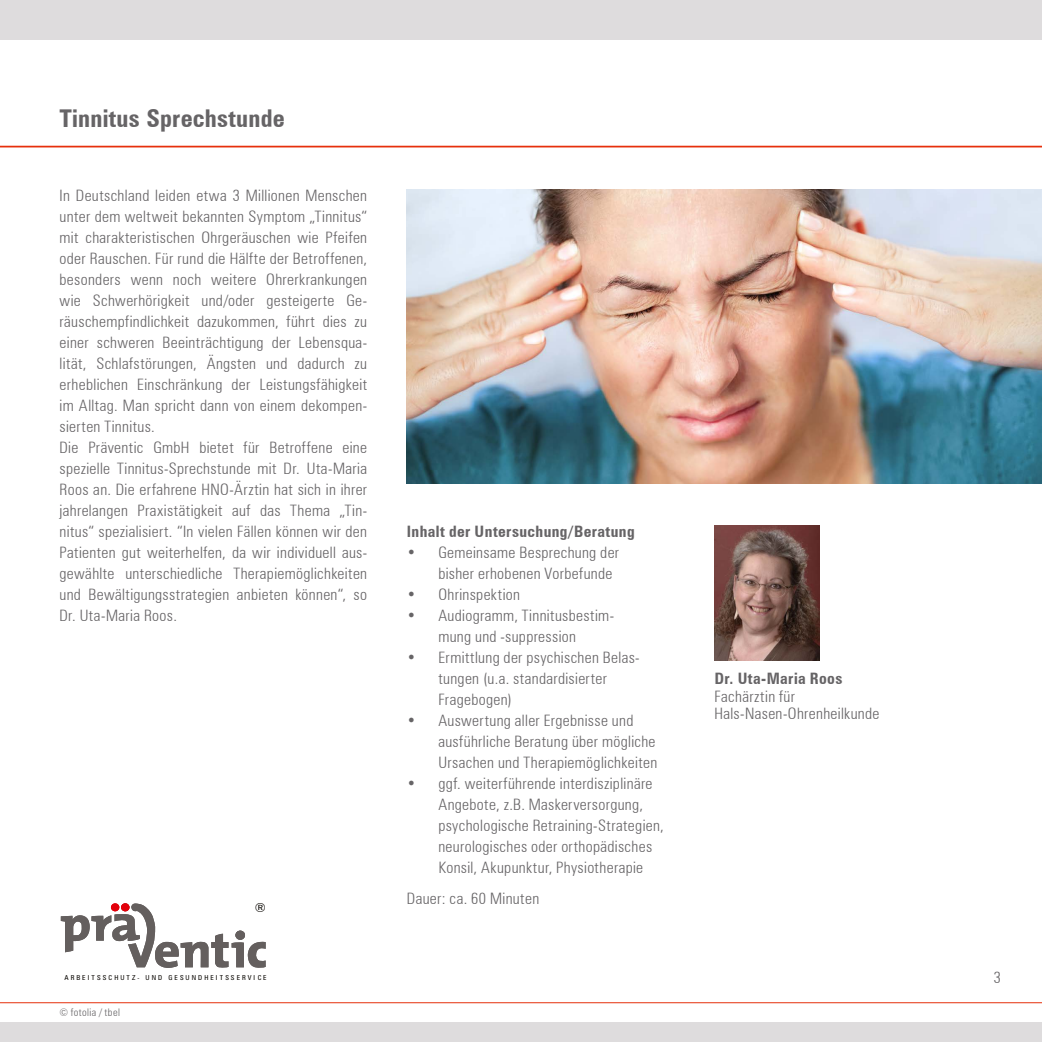
<style>
.page{position:relative;width:1042px;height:1042px;background:#fff}
.page>*{position:absolute;margin:0;border:0;box-sizing:border-box;transform-origin:0 0}
.t1{font:700 condensed 24.5px "Zurich BT";letter-spacing:.01em;color:#666466}
.t2{font:300 condensed 15.75px/21px "Zurich BT";letter-spacing:.02em;color:#666466}
.t3{font:700 condensed 15.75px "Zurich BT";letter-spacing:.025em;color:#666466}
.t4{font:condensed 12.6px "Zurich BT";color:#0c0905;scale:1.05 1}
.t5{font:300 condensed 10.5px "Zurich BT";letter-spacing:.035em;color:#666466}
.t6{font:condensed 6.83px "Zurich BT";letter-spacing:.29em;color:#0c0905;scale:1.05 1}
</style>
<div class="page">
<div style="left:0;top:1022px;width:1042px;height:20px;background:#dedcdd"></div>
<hr style="left:0;top:1002px;width:1042px;height:1px;background:#e6300c">
<svg style="left:61px;top:903px;width:205px;height:65px"></svg>
<div style="left:0;top:0;width:1042px;height:40px;background:#dedcdd"></div>
<hr style="left:0;top:146px;width:1042px;height:1px;background:#e6300c">
<img style="left:407px;top:189px;width:635px;height:294px">
<img style="left:714px;top:525px;width:105px;height:135px">
<h1 class="t1" style="left:60px;top:103px;width:227px">Tinnitus Sprechstunde</h1>
<p class="t2" style="left:60px;top:185px;width:309px">In Deutschland leiden etwa 3 Millionen Menschen unter dem weltweit bekannten Symptom „Tinnitus“ mit charakteristischen Ohrgeräuschen wie Pfeifen oder Rauschen. Für rund die Hälfte der Betroffenen, besonders wenn noch weitere Ohrerkrankungen wie Schwerhörigkeit und/oder gesteigerte Ge&shy;räuschempfindlichkeit dazukommen, führt dies zu einer schweren Beeinträchtigung der Lebensqua&shy;lität, Schlafstörungen, Ängsten und dadurch zu erheblichen Einschränkung der Leistungsfähigkeit im Alltag. Man spricht dann von einem dekompen&shy;sierten Tinnitus.<br>Die Präventic GmbH bietet für Betroffene eine spezielle Tinnitus-Sprechstunde mit Dr. Uta-Maria Roos an. Die erfahrene HNO-Ärztin hat sich in ihrer jahrelangen Praxistätigkeit auf das Thema „Tin&shy;nitus“ spezialisiert. “In vielen Fällen können wir den Patienten gut weiterhelfen, da wir individuell aus&shy;gewählte unterschiedliche Therapiemöglichkeiten und Bewältigungsstrategien anbieten können“, so Dr. Uta-Maria Roos.</p>
<p class="t4" style="left:255px;top:900px;width:12px">®</p>
<p class="t3" style="left:407px;top:522px;width:229px">Inhalt der Untersuchung/Beratung</p>
<p class="t2" style="left:438px;top:542px;width:182px;text-indent:-32px">• Gemeinsame Besprechung der bisher erhobenen Vorbefunde</p>
<p class="t2" style="left:407px;top:584px;width:115px">• Ohrinspektion</p>
<p class="t2" style="left:407px;top:605px;width:209px;text-align:center">• Audiogramm, Tinnitusbestim&shy;mung und -suppression</p>
<p class="t2" style="left:438px;top:647px;width:203px;text-indent:-31px">• Ermittlung der psychischen Belas&shy;tungen (u.a. standardisierter<br>Fragebogen)</p>
<p class="t2" style="left:438px;top:710px;width:220px;text-indent:-32px">• Auswertung aller Ergebnisse und ausführliche Beratung über mögliche<br>Ursachen und Therapiemöglichkeiten</p>
<p class="t2" style="left:438px;top:773px;width:227px;text-indent:-32px">• ggf. weiterführende interdisziplinäre Angebote, z.B. Maskerversorgung, psychologische Retraining-Strategien, neurologisches oder orthopädisches Konsil, Akupunktur, Physiotherapie</p>
<p class="t2" style="left:407px;top:887px;width:134px">Dauer: ca. 60 Minuten</p>
<p class="t3" style="left:714px;top:669px;width:130px">Dr. Uta-Maria Roos</p>
<p class="t2" style="left:714px;top:687px;width:166px;line-height:17.5px">Fachärztin für<br>Hals-Nasen-Ohrenheilkunde</p>
<p class="t6" style="left:145px;top:973px;width:5px">U</p>
<p class="t6" style="left:242px;top:973px;width:25px">R ICE</p>
<p class="t2" style="left:994px;top:967px;width:9px">3</p>
<p class="t6" style="left:65px;top:973px;width:180px">ARBEITSSCHUTZ- ND GESUNDHEITSSE V</p>
<p class="t5" style="left:60px;top:1006px;width:62px">© fotolia / tbel</p>
</div>
